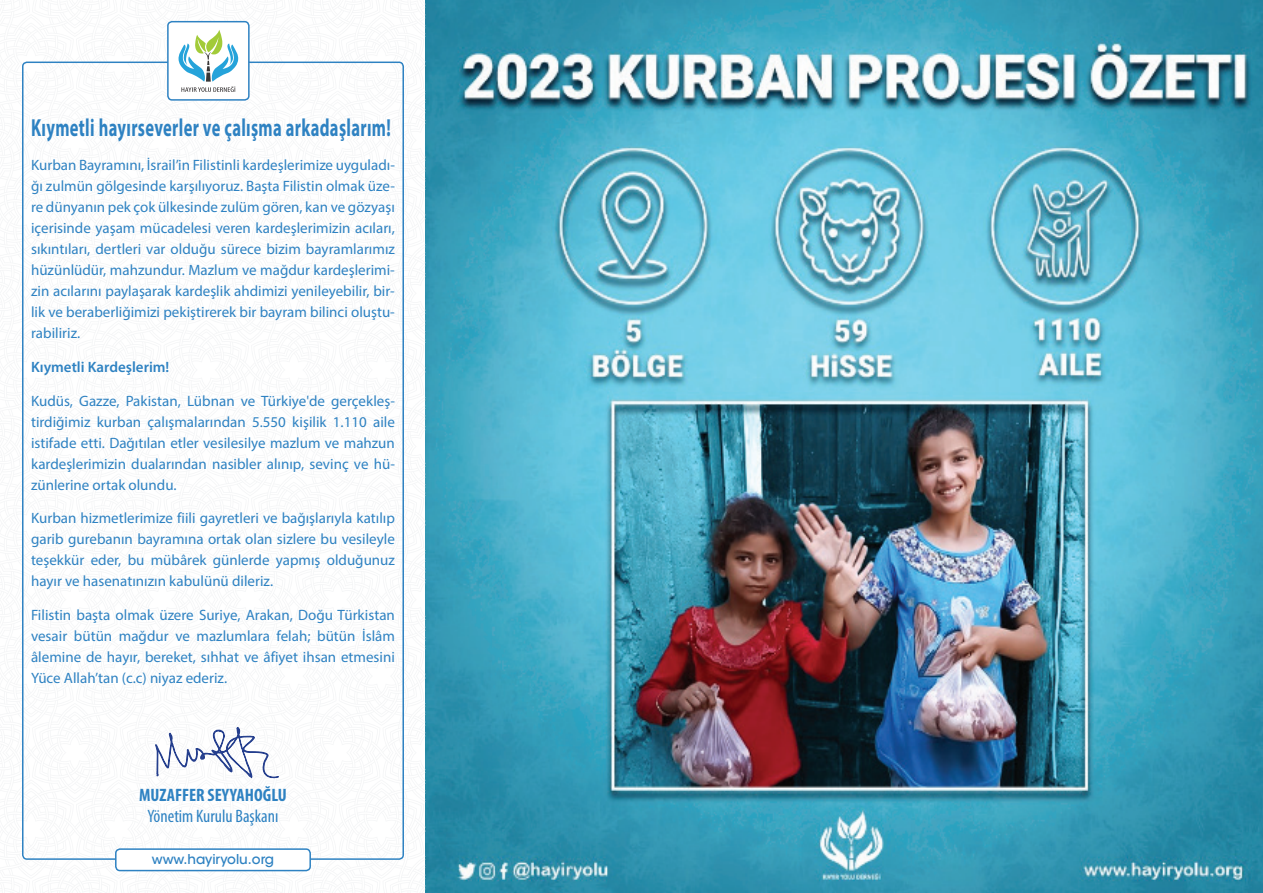
<style>
.page{position:relative;width:1263px;height:893px;background:#fff}
.page>*{position:absolute;margin:0;border:0;box-sizing:border-box;transform-origin:0 0}
.t1{font:700 24.75px "Myriad Pro";letter-spacing:.02em;color:#2e82c2;scale:.67 1}
.t2{font:condensed 18px "Myriad Pro";color:#2e82c2}
.t3{font:700 condensed 18px "Myriad Pro";color:#2e82c2}
.t4{font:15px/21px "Myriad Pro";color:#2e82c2;text-align:justify}
.t5{font:600 15px "Myriad Pro";color:#2e82c2}
.t6{font:500 13.5px "ITC Avant Garde Std";color:#2e82c2}
</style>
<div class="page">
<img style="left:425px;top:0;width:838px;height:893px">
<svg style="left:0;top:2px;width:424px;height:889px"></svg>
<h1 class="t1" style="left:31px;top:112px;width:538px">Kıymetli hayırseverler ve çalışma arkadaşlarım!</h1>
<p class="t4" style="left:31px;top:154px;width:365px">Kurban Bayramını, İsrail’in Filistinli kardeşlerimize uyguladı&shy;ğı zulmün gölgesinde karşılıyoruz. Başta Filistin olmak üze&shy;re dünyanın pek çok ülkesinde zulüm gören, kan ve gözyaşı içerisinde yaşam mücadelesi veren kardeşlerimizin acıları, sıkıntıları, dertleri var olduğu sürece bizim bayramlarımız hüzünlüdür, mahzundur. Mazlum ve mağdur kardeşlerimi&shy;zin acılarını paylaşarak kardeşlik ahdimizi yenileyebilir, bir&shy;lik ve beraberliğimizi pekiştirerek bir bayram bilinci oluştu&shy;rabiliriz.</p>
<p class="t5" style="left:31px;top:357px;width:140px">Kıymetli Kardeşlerim!</p>
<p class="t4" style="left:31px;top:390px;width:365px">Kudüs, Gazze, Pakistan, Lübnan ve Türkiye'de gerçekleş&shy;tirdiğimiz kurban çalışmalarından 5.550 kişilik 1.110 aile istifade etti. Dağıtılan etler vesilesilye mazlum ve mahzun kardeşlerimizin dualarından nasibler alınıp, sevinç ve hü&shy;zünlerine ortak olundu.</p>
<p class="t4" style="left:31px;top:508px;width:365px">Kurban hizmetlerimize fiili gayretleri ve bağışlarıyla katılıp garib gurebanın bayramına ortak olan sizlere bu vesileyle teşekkür eder, bu mübârek günlerde yapmış olduğunuz hayır ve hasenatınızın kabulünü dileriz.</p>
<p class="t4" style="left:31px;top:604px;width:365px">Filistin başta olmak üzere Suriye, Arakan, Doğu Türkistan vesair bütün mağdur ve mazlumlara felah; bütün İslâm âlemine de hayır, bereket, sıhhat ve âfiyet ihsan etmesini Yüce Allah’tan (c.c) niyaz ederiz.</p>
<p class="t3" style="left:139px;top:784px;width:149px">MUZAFFER SEYYAHOĞLU</p>
<p class="t2" style="left:148px;top:805px;width:132px">Yönetim Kurulu Başkanı</p>
<p class="t6" style="left:152px;top:851px;width:124px">www.hayiryolu.org</p>
</div>
